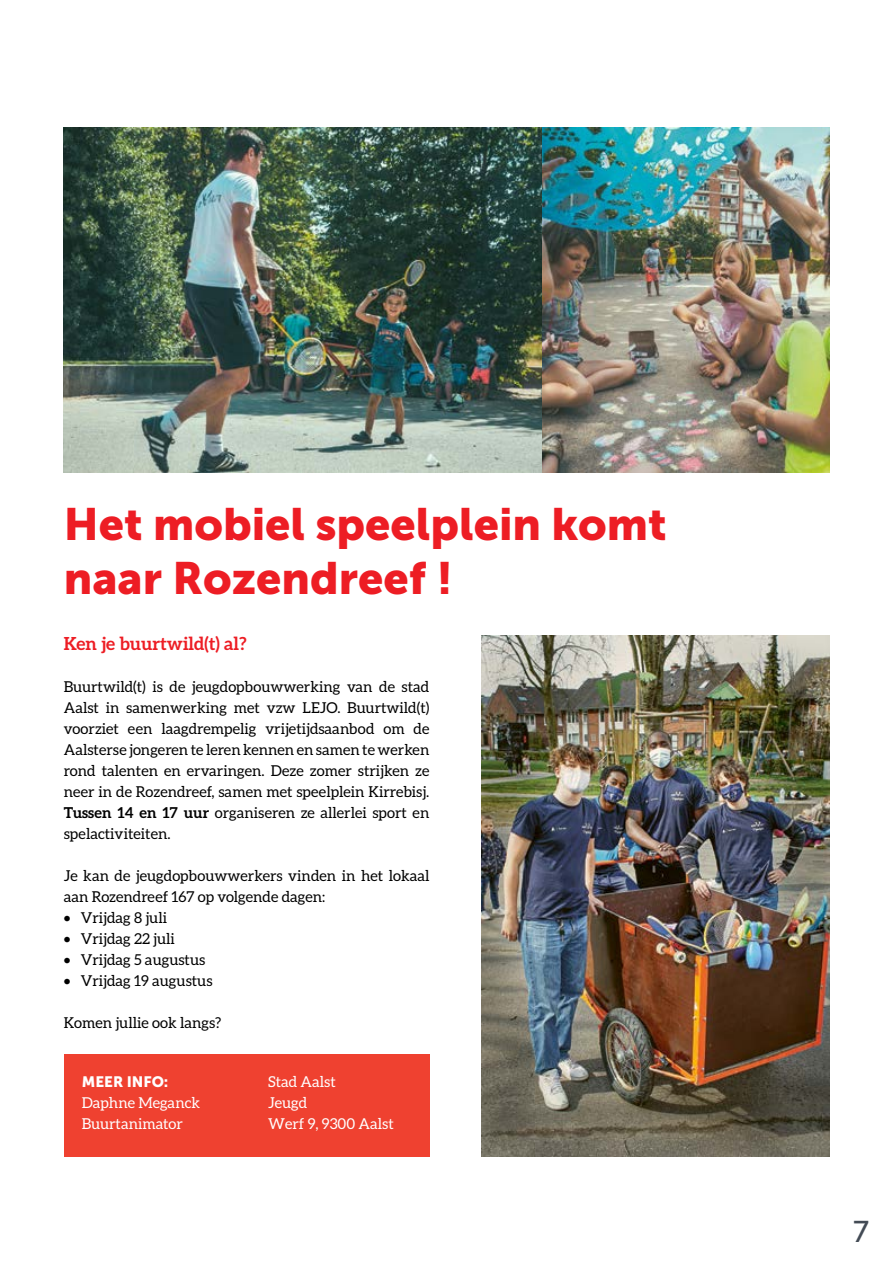
<style>
.page{position:relative;width:893px;height:1263px;background:#fff}
.page>*{position:absolute;margin:0;border:0;box-sizing:border-box;transform-origin:0 0}
.t1{font:45px/54px "Museo Sans 900";color:#ed1d24}
.t2{font:30px "Museo Sans 500";color:#434b55}
.t3{font:700 18px "Aleo";color:#ed1d24}
.t4{font:15px/21px "Aleo";color:#000;text-align:justify}
.t5{font:15px/21px "Aleo";color:#fff}
.t6{font:15px "Museo Sans 900";color:#fff}
.s1{font-weight:700}
</style>
<div class="page">
<div style="left:64px;top:1054px;width:365px;height:103px;background:#ef4130"></div>
<img style="left:481px;top:636px;width:348px;height:521px">
<img style="left:64px;top:128px;width:765px;height:344px">
<h1 class="t1" style="left:64px;top:497px;width:604px">Het mobiel speelplein komt naar Rozendreef !</h1>
<p class="t3" style="left:64px;top:633px;width:184px">Ken je buurtwild(t) al?</p>
<p class="t4" style="left:64px;top:676px;width:367px">Buurtwild(t) is de jeugdopbouwwerking van de stad Aalst in samenwerking met vzw LEJO. Buurtwild(t) voorziet een laagdrempelig vrijetijdsaanbod om de Aalsterse jongeren te leren kennen en samen te werken rond talenten en ervaringen. Deze zomer strijken ze neer in de Rozendreef, samen met speelplein Kirrebisj.<br><span class="s1">Tussen 14 en 17 uur</span> organiseren ze allerlei sport en spelactiviteiten.</p>
<p class="t4" style="left:64px;top:865px;width:367px">Je kan de jeugdopbouwwerkers vinden in het lokaal aan Rozendreef 167 op volgende dagen:</p>
<p class="t4" style="left:64px;top:907px;width:105px">• Vrijdag 8 juli</p>
<p class="t4" style="left:64px;top:928px;width:113px">• Vrijdag 22 juli</p>
<p class="t4" style="left:64px;top:949px;width:143px">• Vrijdag 5 augustus</p>
<p class="t4" style="left:64px;top:970px;width:150px">• Vrijdag 19 augustus</p>
<p class="t4" style="left:64px;top:1012px;width:159px">Komen jullie ook langs?</p>
<p class="t6" style="left:82px;top:1073px;width:88px">MEER INFO:</p>
<p class="t5" style="left:82px;top:1091px;width:120px">Daphne Meganck<br>Buurtanimator</p>
<p class="t5" style="left:268px;top:1071px;width:127px">Stad Aalst<br>Jeugd<br>Werf 9, 9300 Aalst</p>
<h2 class="t2" style="left:853px;top:1215px;width:17px">7</h2>
</div>
